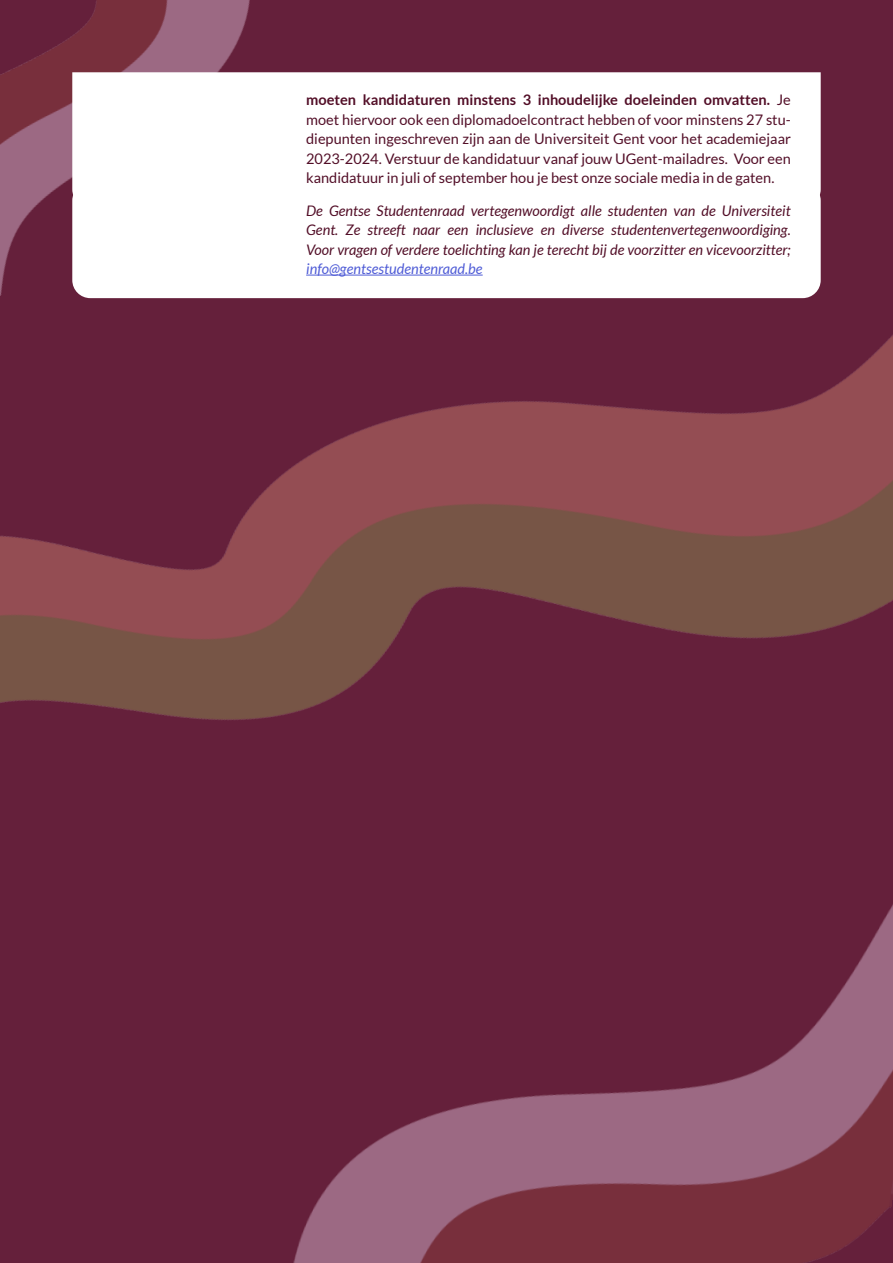
<style>
.page{position:relative;width:893px;height:1263px;background:#65203b}
.page>*{position:absolute;margin:0;border:0;box-sizing:border-box;transform-origin:0 0}
.t1{font:14.55px/19.5px "Lato";color:#520e27;text-align:justify}
.t2{font:italic 14.55px/19.5px "Lato";color:#520e27;text-align:justify}
.t3{font:italic 14.55px "Lato";color:#4f5cd6}
.s1{font-weight:700}
</style>
<div class="page">
<img style="left:0;top:284px;width:893px;height:436px">
<img style="left:293px;top:904px;width:600px;height:359px">
<img style="left:0;top:0;width:380px;height:299px">
<div style="left:72px;top:72px;width:749px;height:125px;background:#fff"></div>
<div style="left:72px;top:183px;width:749px;height:115px;background:#fff;border-radius:18px"></div>
<hr style="left:306px;top:275px;width:177px;height:1px;background:#4f5cd6">
<p class="t1" style="left:306px;top:90px;width:486px"><span class="s1">moeten kandidaturen minstens 3 inhoudelijke doeleinden omvatten.</span> Je moet hiervoor ook een diplomadoelcontract hebben of voor minstens 27 stu&shy;diepunten ingeschreven zijn aan de Universiteit Gent voor het academiejaar 2023-2024. Verstuur de kandidatuur vanaf jouw UGent-mailadres. Voor een kandidatuur in juli of september hou je best onze sociale media in de gaten.</p>
<p class="t2" style="left:306px;top:201px;width:486px">De Gentse Studentenraad vertegenwoordigt alle studenten van de Universiteit Gent. Ze streeft naar een inclusieve en diverse studentenvertegenwoordiging.<br>Voor vragen of verdere toelichting kan je terecht bij de voorzitter en vicevoorzitter;</p>
<p class="t3" style="left:306px;top:261px;width:178px">info@gentsestudentenraad.be</p>
</div>
